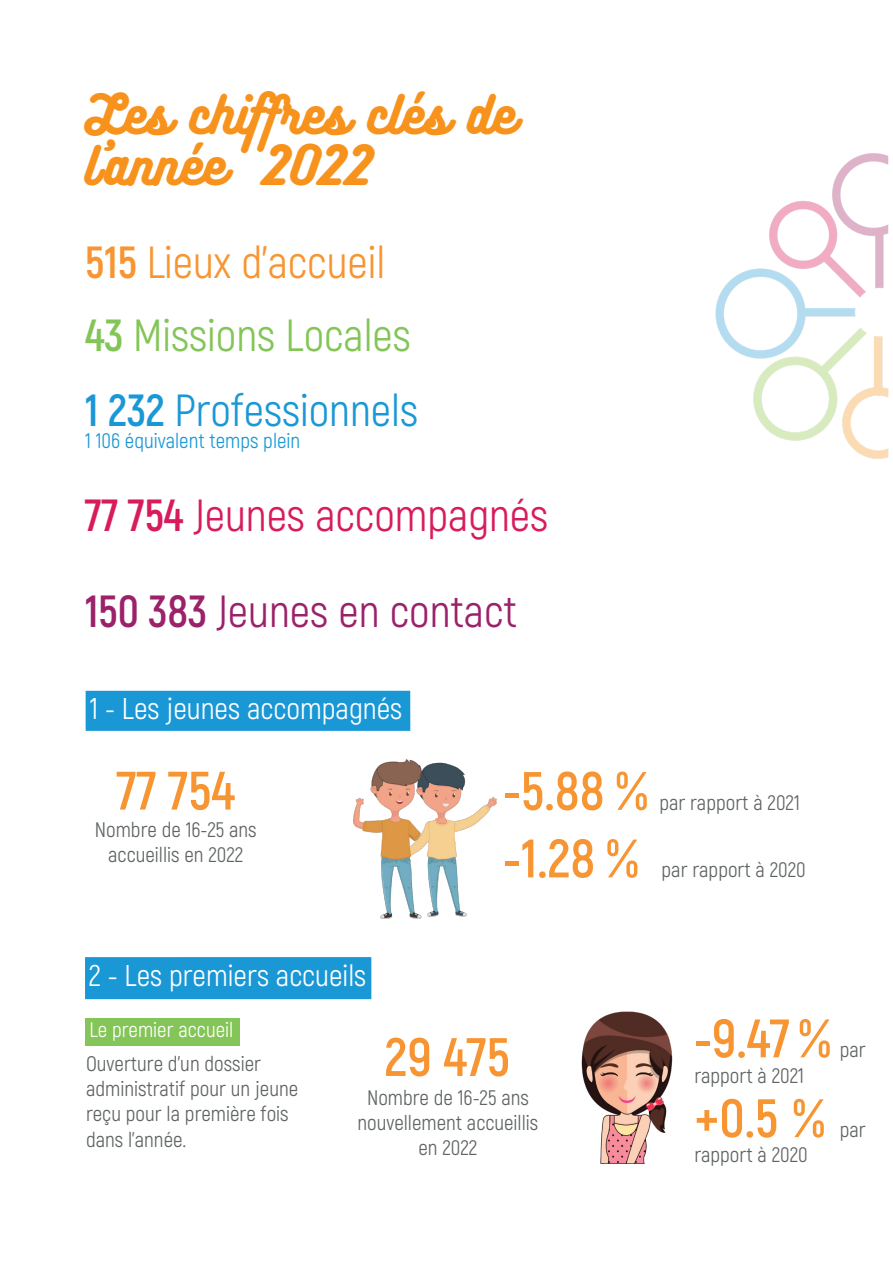
<style>
.page{position:relative;width:893px;height:1263px;background:#fff}
.page>*{position:absolute;margin:0;border:0;box-sizing:border-box;transform-origin:0 0}
.t1{font:700 54px "Akrobat";color:#f79532}
.Grand_titre{font:48px/51px "Bukhari Script";color:#f7931d}
.t2{font:45px "Akrobat";color:#d81b5d}
.t3{font:45px "Akrobat";color:#9b216a}
.t4{font:45px "Akrobat";color:#1a98d6}
.t5{font:45px "Akrobat";color:#f79532}
.t6{font:45px "Akrobat";color:#83c557}
.t7{font:30px "Akrobat";color:#fff}
.t8{font:21px/25.2px "Akrobat";color:#606465;text-align:center}
.t9{font:21px "Akrobat";color:#1a98d6}
.t10{font:21px "Akrobat";color:#fff}
.s1{font-size:45px}
.s2{font-weight:700}
</style>
<div class="page">
<img style="left:715px;top:153px;width:174px;height:306px">
<div style="left:86px;top:691px;width:324px;height:40px;background:#1a98d6"></div>
<img style="left:354px;top:759px;width:143px;height:160px">
<div style="left:85px;top:957px;width:286px;height:42px;background:#1a98d6"></div>
<img style="left:581px;top:1011px;width:92px;height:152px">
<div style="left:85px;top:1018px;width:155px;height:27px;background:#83c557"></div>
<p class="Grand_titre" style="left:85px;top:91px;width:432px">Les chif<span class="s1">f</span>res clés de l’année 2022</p>
<p class="t5" style="left:85px;top:235px;width:302px"><span class="s2">515</span> Lieux d’accueil</p>
<p class="t6" style="left:85px;top:309px;width:327px"><span class="s2">43</span> Missions Locales</p>
<p class="t4" style="left:85px;top:383px;width:335px"><span class="s2">1 232</span> Professionnels</p>
<p class="t9" style="left:85px;top:428px;width:217px">1 106 équivalent temps plein</p>
<p class="t2" style="left:85px;top:489px;width:465px"><span class="s2">77 754</span> Jeunes accompagnés</p>
<p class="t3" style="left:85px;top:584px;width:433px"><span class="s2">150 383</span> Jeunes en contact</p>
<p class="t7" style="left:90px;top:691px;width:314px">1 - Les jeunes accompagnés</p>
<p class="t1" style="left:117px;top:757px;width:120px">77 754</p>
<p class="t1" style="left:504px;top:757px;width:145px">-5.88 %</p>
<p class="t8" style="left:95px;top:817px;width:163px">Nombre de 16-25 ans accueillis en 2022</p>
<p class="t1" style="left:504px;top:825px;width:136px">-1.28 %</p>
<p class="t8" style="left:659px;top:790px;width:142px">par rapport à 2021</p>
<p class="t8" style="left:662px;top:857px;width:146px">par rapport à 2020</p>
<p class="t7" style="left:89px;top:957px;width:279px">2 - Les premiers accueils</p>
<p class="t10" style="left:89px;top:1017px;width:145px">Le premier accueil</p>
<p class="t8" style="left:86px;top:1051px;width:214px;text-align:left">Ouverture d’un dossier administratif pour un jeune reçu pour la première fois dans l’année.</p>
<p class="t1" style="left:385px;top:1023px;width:127px">29 475</p>
<p class="t8" style="left:357px;top:1085px;width:182px">Nombre de 16-25 ans nouvellement accueillis en 2022</p>
<p class="t1" style="left:694px;top:1005px;width:138px">-9.47 %</p>
<p class="t8" style="left:694px;top:1062px;width:111px">rapport à 2021</p>
<p class="t1" style="left:694px;top:1084px;width:132px">+0.5 %</p>
<p class="t8" style="left:694px;top:1142px;width:115px">rapport à 2020</p>
<p class="t8" style="left:840px;top:1037px;width:28px">par</p>
<p class="t8" style="left:840px;top:1117px;width:28px">par</p>
</div>
